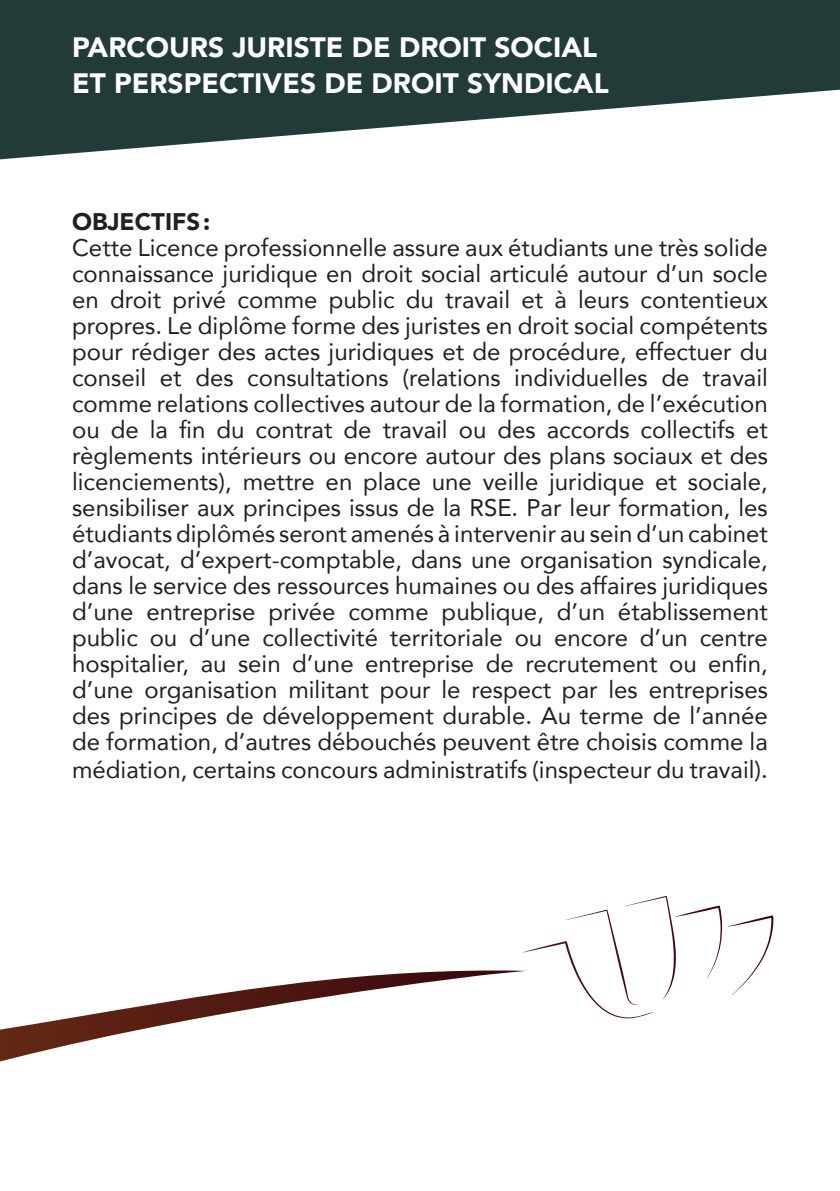
<style>
.page{position:relative;width:840px;height:1191px;background:#fff}
.page>*{position:absolute;margin:0;border:0;box-sizing:border-box;transform-origin:0 0}
.t1{font:900 28px/36px "Avenir";color:#fff}
.t2{font:24px/26px "Avenir";color:#231f20;text-align:justify}
.t3{font:900 24px "Avenir";color:#231f20}
</style>
<div class="page">
<svg style="left:0;top:0;width:839px;height:159px;fill:#233b38"></svg>
<svg style="left:522px;top:896px;width:251px;height:123px"></svg>
<svg style="left:0;top:970px;width:526px;height:91px"></svg>
<p class="t1" style="left:72px;top:29px;width:538px">PARCOURS JURISTE DE DROIT SOCIAL<br>ET PERSPECTIVES DE DROIT SYNDICAL</p>
<p class="t3" style="left:72px;top:201px;width:140px">OBJECTIFS:</p>
<p class="t2" style="left:72px;top:233px;width:697px">Cette Licence professionnelle assure aux étudiants une très solide connaissance juridique en droit social articulé autour d’un socle en droit privé comme public du travail et à leurs contentieux propres. Le diplôme forme des juristes en droit social compétents pour rédiger des actes juridiques et de procédure, effectuer du conseil et des consultations (relations individuelles de travail comme relations collectives autour de la formation, de l’exécution ou de la fin du contrat de travail ou des accords collectifs et règlements intérieurs ou encore autour des plans sociaux et des licenciements), mettre en place une veille juridique et sociale, sensibiliser aux principes issus de la RSE. Par leur formation, les étudiants diplômés seront amenés à intervenir au sein d’un cabinet d’avocat, d’expert-comptable, dans une organisation syndicale, dans le service des ressources humaines ou des affaires juridiques d’une entreprise privée comme publique, d’un établissement public ou d’une collectivité territoriale ou encore d’un centre hospitalier, au sein d’une entreprise de recrutement ou enfin, d’une organisation militant pour le respect par les entreprises des principes de développement durable. Au terme de l’année de formation, d’autres débouchés peuvent être choisis comme la</p>
<p class="t2" style="left:72px;top:756px;width:697px">médiation, certains concours administratifs (inspecteur du travail).</p>
</div>
